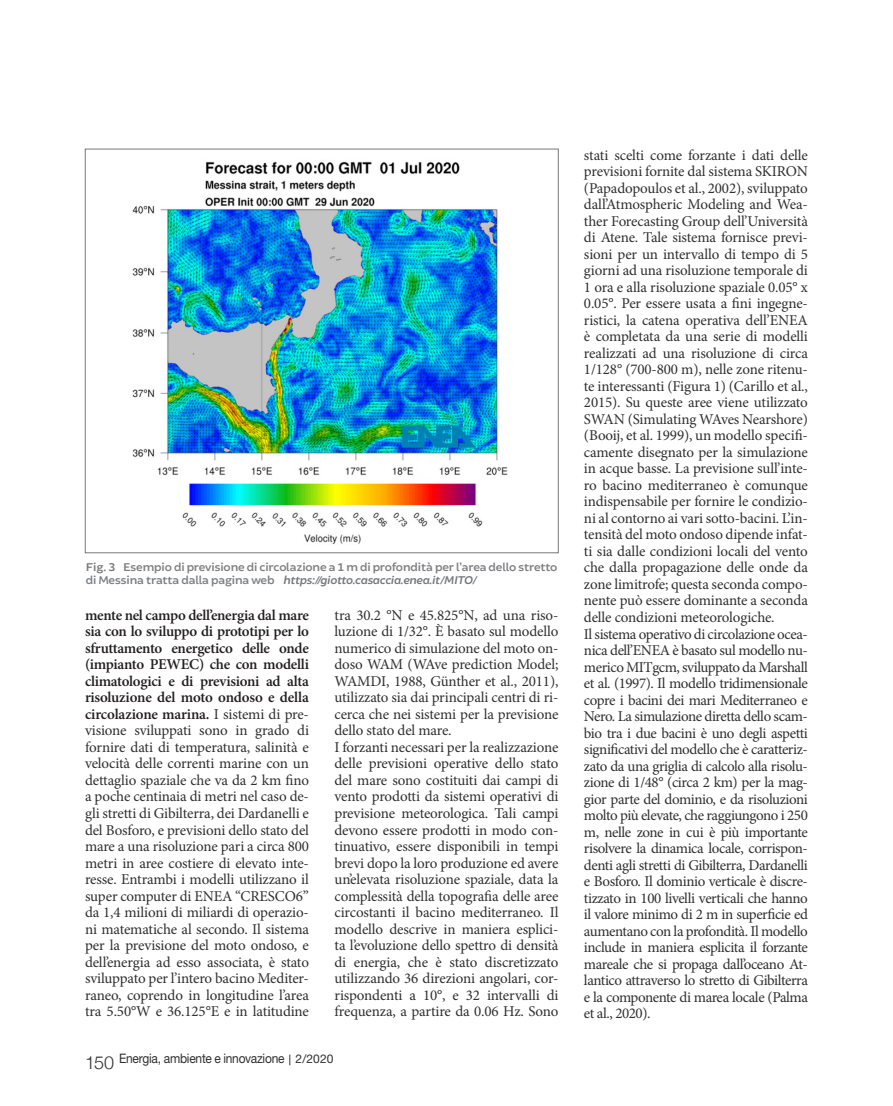
<style>
.page{position:relative;width:893px;height:1106px;background:#fff}
.page>*{position:absolute;margin:0;border:0;box-sizing:border-box;transform-origin:0 0}
.t1{font:15px/16.5px "Minion Pro";letter-spacing:-.015em;color:#312f30;text-align:justify}
.t2{font:13.05px "Helvetica Neue LT Std";letter-spacing:-.02em;color:#312f30;scale:.92 1}
.Body_Text___Table{font:600 12px/13.5px "Brocha";letter-spacing:-.01em;color:#7d7f82}
.s1{color:#76787b}
.s2{font-style:italic;color:#76787b}
.s3{font-weight:600;color:#231f20}
.s4{font-family:"Helvetica Neue";font-weight:300;font-size:18px}
.s5{font-family:"Calibri";font-size:12px}
.s6{font-size:12px}
</style>
<div class="page">
<img style="left:132px;top:161px;width:376px;height:384px">
<p class="Body_Text___Table" style="left:86px;top:560px;width:473px"><span class="s1">Fig. 3</span> Esempio di previsione di circolazione a 1 m di profondità per l’area dello stretto di Messina tratta dalla pagina web <span class="s2">https://giotto.casaccia.enea.it/MITO/</span></p>
<p class="t1" style="left:85px;top:607px;width:225px"><span class="s3">mente nel campo dell’energia dal mare sia con lo sviluppo di prototipi per lo sfruttamento energetico delle onde (impianto PEWEC) che con modelli climatologici e di previsioni ad alta risoluzione del moto ondoso e della circolazione marina.</span> I sistemi di pre&shy;visione sviluppati sono in grado di fornire dati di temperatura, salinità e velocità delle correnti marine con un dettaglio spaziale che va da 2 km fino a poche centinaia di metri nel caso de&shy;gli stretti di Gibilterra, dei Dardanelli e del Bosforo, e previsioni dello stato del mare a una risoluzione pari a circa 800 metri in aree costiere di elevato inte&shy;resse. Entrambi i modelli utilizzano il super computer di ENEA “CRESCO6” da 1,4 milioni di miliardi di operazio&shy;ni matematiche al secondo. Il sistema per la previsione del moto ondoso, e dell’energia ad esso associata, è stato sviluppato per l’intero bacino Mediter&shy;raneo, coprendo in longitudine l’area tra 5.50°W e 36.125°E e in latitudine</p>
<p class="t1" style="left:334px;top:607px;width:225px">tra 30.2 °N e 45.825°N, ad una riso&shy;luzione di 1/32°. È basato sul modello numerico di simulazione del moto on&shy;doso WAM (WAve prediction Model; WAMDI, 1988, Günther et al., 2011), utilizzato sia dai principali centri di ri&shy;cerca che nei sistemi per la previsione dello stato del mare.</p>
<p class="t1" style="left:334px;top:739px;width:225px">I forzanti necessari per la realizzazione delle previsioni operative dello stato del mare sono costituiti dai campi di vento prodotti da sistemi operativi di previsione meteorologica. Tali campi devono essere prodotti in modo con&shy;tinuativo, essere disponibili in tempi brevi dopo la loro produzione ed avere un’elevata risoluzione spaziale, data la complessità della topografia delle aree circostanti il bacino mediterraneo. Il modello descrive in maniera esplici&shy;ta l’evoluzione dello spettro di densità di energia, che è stato discretizzato utilizzando 36 direzioni angolari, cor&shy;rispondenti a 10°, e 32 intervalli di frequenza, a partire da 0.06 Hz. Sono</p>
<p class="t2" style="left:85px;top:1050px;width:271px"><span class="s4">150</span> Energia, ambiente e innovazione <span class="s5">|</span> <span class="s6">2/2020</span></p>
<p class="t1" style="left:584px;top:147px;width:225px">stati scelti come forzante i dati delle previsioni fornite dal sistema SKIRON (Papadopoulos et al., 2002), sviluppato dall’Atmospheric Modeling and Wea&shy;ther Forecasting Group dell’Università di Atene. Tale sistema fornisce previ&shy;sioni per un intervallo di tempo di 5 giorni ad una risoluzione temporale di 1 ora e alla risoluzione spaziale 0.05° x 0.05°. Per essere usata a fini ingegne&shy;ristici, la catena operativa dell’ENEA è completata da una serie di modelli realizzati ad una risoluzione di circa 1/128° (700-800 m), nelle zone ritenu&shy;te interessanti (Figura 1) (Carillo et al., 2015). Su queste aree viene utilizzato SWAN (Simulating WAves Nearshore) (Booij, et al. 1999), un modello specifi&shy;camente disegnato per la simulazione in acque basse. La previsione sull’inte&shy;ro bacino mediterraneo è comunque indispensabile per fornire le condizio&shy;ni al contorno ai vari sotto-bacini. L’in&shy;tensità del moto ondoso dipende infat&shy;ti sia dalle condizioni locali del vento che dalla propagazione delle onde da zone limitrofe; questa seconda compo&shy;nente può essere dominante a seconda delle condizioni meteorologiche.</p>
<p class="t1" style="left:584px;top:625px;width:225px">Il sistema operativo di circolazione ocea&shy;nica dell’ENEA è basato sul modello nu&shy;merico MITgcm, sviluppato da Marshall et al. (1997). Il modello tridimensionale copre i bacini dei mari Mediterraneo e Nero. La simulazione diretta dello scam&shy;bio tra i due bacini è uno degli aspetti significativi del modello che è caratteriz&shy;zato da una griglia di calcolo alla risolu&shy;zione di 1/48° (circa 2 km) per la mag&shy;gior parte del dominio, e da risoluzioni molto più elevate, che raggiungono i 250 m, nelle zone in cui è più importante risolvere la dinamica locale, corrispon&shy;denti agli stretti di Gibilterra, Dardanelli e Bosforo. Il dominio verticale è discre&shy;tizzato in 100 livelli verticali che hanno il valore minimo di 2 m in superficie ed aumentano con la profondità. Il modello include in maniera esplicita il forzante mareale che si propaga dall’oceano At&shy;lantico attraverso lo stretto di Gibilterra e la componente di marea locale (Palma et al., 2020).</p>
</div>
